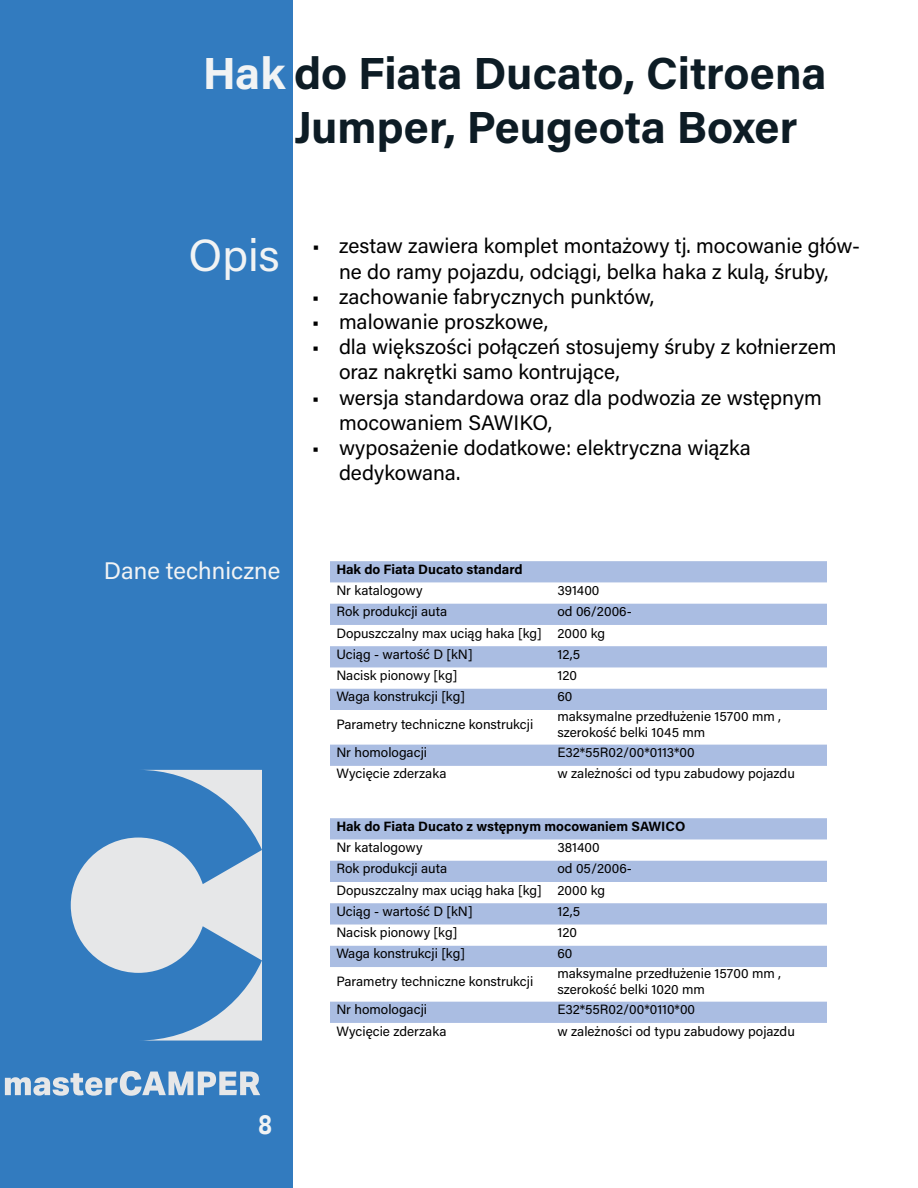
<style>
.page{position:relative;width:918px;height:1188px;background:#fff}
.page>*{position:absolute;margin:0;border:0;box-sizing:border-box;transform-origin:0 0}
.t1{font:700 45px/54px "Acumin Pro";color:#0d1c25}
.t2{font:700 27px "Aktiv Grotesk Cd";color:#f1f3f4}
.t3{font:24px "Acumin Pro";color:#f1f3f4}
.t4{font:21px/25.2px "Acumin Pro";color:#000}
.t5{font:13.5px/21.3px "Acumin Pro";color:#000}
.t6{font:700 13.5px "Acumin Pro";color:#000}
.s1{color:#f1f3f4}
.s2{font-size:45px;color:#f1f3f4}
</style>
<div class="page">
<div style="left:0;top:0;width:293px;height:1188px;background:#327bbf"></div>
<svg style="left:71px;top:770px;width:191px;height:271px"></svg>
<svg style="left:5px;top:1071px;width:255px;height:25px"></svg>
<svg style="left:330px;top:561px;width:497px;height:205px"></svg>
<svg style="left:330px;top:818px;width:497px;height:205px;fill:#b0c1e4"></svg>
<h1 class="t1" style="left:294px;top:44px;width:534px;text-indent:-91px"><span class="s1">Hak</span> do Fiata Ducato, Citroena<br>Jumper, Peugeota Boxer</h1>
<h3 class="t4" style="left:339px;top:233px;width:523px;text-indent:-150px"><span class="s2">Opis</span> • zestaw zawiera komplet montażowy tj. mocowanie głów&shy;ne do ramy pojazdu, odciągi, belka haka z kulą, śruby,</h3>
<h3 class="t4" style="left:312px;top:283px;width:344px">• zachowanie fabrycznych punktów,</h3>
<h3 class="t4" style="left:312px;top:308px;width:238px">• malowanie proszkowe,</h3>
<h3 class="t4" style="left:339px;top:333px;width:499px;text-indent:-27px">• dla większości połączeń stosujemy śruby z kołnierzem oraz nakrętki samo kontrujące,</h3>
<h3 class="t4" style="left:339px;top:384px;width:485px;text-indent:-27px">• wersja standardowa oraz dla podwozia ze wstępnym mocowaniem SAWIKO,</h3>
<h3 class="t4" style="left:339px;top:434px;width:414px;text-indent:-27px">• wyposażenie dodatkowe: elektryczna wiązka dedykowana.</h3>
<h3 class="t3" style="left:104px;top:554px;width:178px">Dane techniczne</h3>
<h2 class="t2" style="left:258px;top:1107px;width:15px">8</h2>
<p class="t6" style="left:336px;top:560px;width:188px">Hak do Fiata Ducato standard</p>
<p class="t5" style="left:336px;top:579px;width:88px">Nr katalogowy</p>
<p class="t5" style="left:557px;top:579px;width:44px">391400</p>
<p class="t5" style="left:336px;top:600px;width:113px">Rok produkcji auta</p>
<p class="t5" style="left:336px;top:600px;width:297px;text-indent:221px">od 06/2006-<br>Dopuszczalny max uciąg haka [kg] 2000 kg<br>Uciąg - wartość D [kN]</p>
<p class="t5" style="left:557px;top:643px;width:24px">12,5</p>
<p class="t5" style="left:336px;top:664px;width:123px">Nacisk pionowy [kg]</p>
<p class="t5" style="left:557px;top:664px;width:21px">120</p>
<p class="t5" style="left:336px;top:685px;width:130px">Waga konstrukcji [kg]</p>
<p class="t5" style="left:557px;top:685px;width:17px">60</p>
<p class="t5" style="left:336px;top:713px;width:198px">Parametry techniczne konstrukcji</p>
<p class="t5" style="left:557px;top:708px;width:225px;line-height:16.2px">maksymalne przedłużenie 15700 mm , szerokość belki 1045 mm</p>
<p class="t5" style="left:336px;top:741px;width:92px">Nr homologacji</p>
<p class="t5" style="left:557px;top:741px;width:139px">E32*55R02/00*0113*00</p>
<p class="t5" style="left:336px;top:763px;width:112px">Wycięcie zderzaka</p>
<p class="t5" style="left:557px;top:763px;width:239px">w zależności od typu zabudowy pojazdu</p>
<p class="t6" style="left:336px;top:817px;width:351px">Hak do Fiata Ducato z wstępnym mocowaniem SAWICO</p>
<p class="t5" style="left:336px;top:836px;width:88px">Nr katalogowy</p>
<p class="t5" style="left:557px;top:836px;width:44px">381400</p>
<p class="t5" style="left:336px;top:857px;width:113px">Rok produkcji auta</p>
<p class="t5" style="left:336px;top:857px;width:297px;text-indent:221px">od 05/2006-<br>Dopuszczalny max uciąg haka [kg] 2000 kg<br>Uciąg - wartość D [kN]</p>
<p class="t5" style="left:557px;top:900px;width:24px">12,5</p>
<p class="t5" style="left:336px;top:921px;width:123px">Nacisk pionowy [kg]</p>
<p class="t5" style="left:557px;top:921px;width:21px">120</p>
<p class="t5" style="left:336px;top:942px;width:130px">Waga konstrukcji [kg]</p>
<p class="t5" style="left:557px;top:942px;width:17px">60</p>
<p class="t5" style="left:336px;top:970px;width:198px">Parametry techniczne konstrukcji</p>
<p class="t5" style="left:557px;top:965px;width:225px;line-height:16.2px">maksymalne przedłużenie 15700 mm , szerokość belki 1020 mm</p>
<p class="t5" style="left:336px;top:998px;width:92px">Nr homologacji</p>
<p class="t5" style="left:557px;top:998px;width:139px">E32*55R02/00*0110*00</p>
<p class="t5" style="left:336px;top:1020px;width:112px">Wycięcie zderzaka</p>
<p class="t5" style="left:557px;top:1020px;width:239px">w zależności od typu zabudowy pojazdu</p>
</div>
